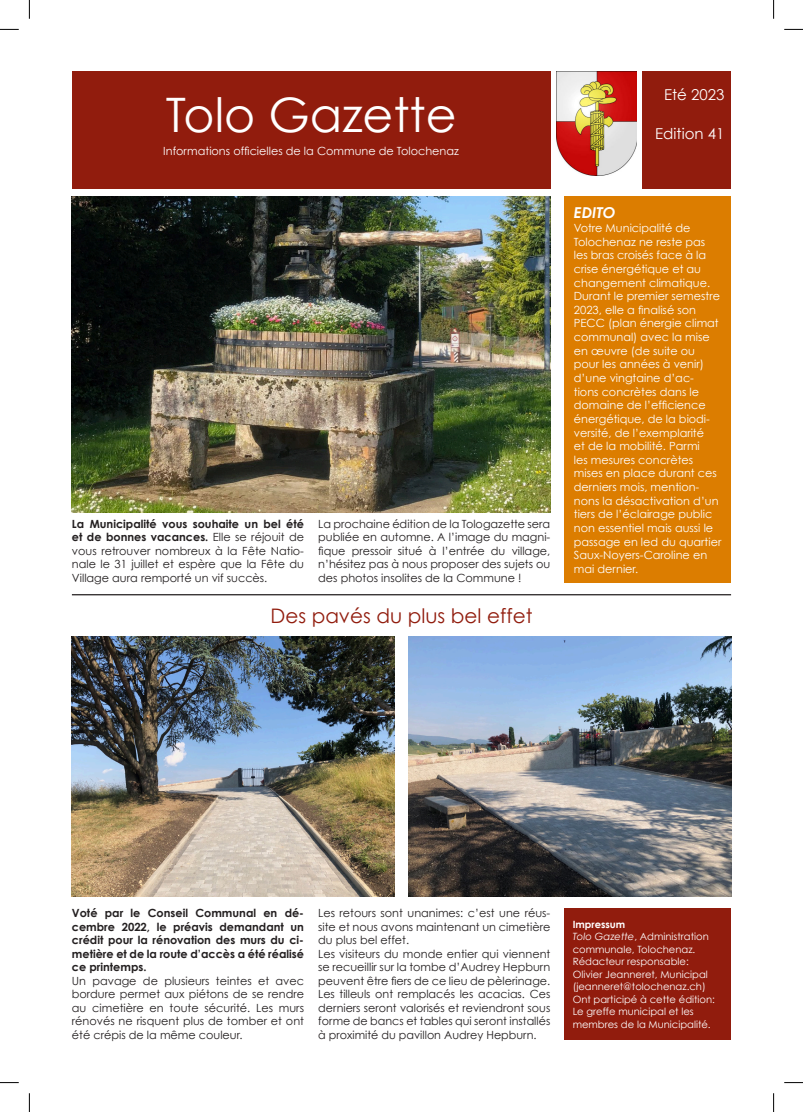
<style>
.page{position:relative;width:803px;height:1112px;background:#fff}
.page>*{position:absolute;margin:0;border:0;box-sizing:border-box;transform-origin:0 0}
.t1{font:47.5px "Century Gothic";color:#fff}
.t2{font:20px "Century Gothic";color:#911c0d}
.t3{font:15px "Century Gothic";color:#fff}
.t4{font:italic 700 15px "Century Gothic";color:#fff}
.t5{font:11.25px/13.5px "Century Gothic";color:#231f20;text-align:justify}
.t6{font:11.25px/13.6px "Century Gothic";color:#fff}
.t7{font:700 11.25px/13.5px "Century Gothic";color:#231f20;text-align:justify}
.t8{font:10px/12.5px "Century Gothic";color:#fff}
.t9{font:700 10px "Century Gothic";color:#fff}
.s1{font-weight:700}
.s2{font-style:italic}
</style>
<div class="page">
<img style="left:72px;top:196px;width:478px;height:316px">
<div style="left:72px;top:72px;width:478px;height:117px;background:#911c0d"></div>
<div style="left:642px;top:72px;width:89px;height:117px;background:#911c0d"></div>
<img style="left:556px;top:72px;width:81px;height:103px">
<div style="left:564px;top:196px;width:167px;height:386px;background:#dc7d00"></div>
<div style="left:564px;top:908px;width:167px;height:131px;background:#911c0d"></div>
<hr style="left:72px;top:594px;width:659px;height:1px;background:#231f20">
<img style="left:409px;top:636px;width:322px;height:260px">
<img style="left:72px;top:636px;width:322px;height:260px">
<svg style="left:0;top:29px;width:19px;height:1px"></svg>
<svg style="left:784px;top:29px;width:19px;height:1px"></svg>
<svg style="left:0;top:1082px;width:19px;height:1px"></svg>
<svg style="left:784px;top:1082px;width:19px;height:1px"></svg>
<svg style="left:29px;top:0;width:1px;height:19px"></svg>
<svg style="left:29px;top:1093px;width:1px;height:18px"></svg>
<svg style="left:773px;top:0;width:1px;height:19px"></svg>
<svg style="left:773px;top:1093px;width:1px;height:18px"></svg>
<p class="t1" style="left:166px;top:86px;width:292px">Tolo Gazette</p>
<p class="t6" style="left:163px;top:144px;width:297px">Informations officielles de la Commune de Tolochenaz</p>
<p class="t5" style="left:72px;top:516px;width:234px"><span class="s1">La Municipalité vous souhaite un bel été et de bonnes vacances.</span> Elle se réjouit de vous retrouver nombreux à la Fête Natio&shy;nale le 31 juillet et espère que la Fête du Village aura remporté un vif succès.</p>
<p class="t5" style="left:318px;top:516px;width:234px">La prochaine édition de la Tologazette sera publiée en automne. A l’image du magni&shy;fique pressoir situé à l’entrée du village, n’hésitez pas à nous proposer des sujets ou des photos insolites de la Commune !</p>
<p class="t2" style="left:270px;top:603px;width:263px">Des pavés du plus bel effet</p>
<p class="t3" style="left:664px;top:85px;width:62px">Eté 2023</p>
<p class="t3" style="left:655px;top:125px;width:71px">Edition 41</p>
<p class="t4" style="left:574px;top:203px;width:43px">EDITO</p>
<p class="t6" style="left:574px;top:221px;width:138px">Votre Municipalité de<br>Tolochenaz ne reste pas les bras croisés face à la crise énergétique et au changement climatique.</p>
<p class="t6" style="left:574px;top:289px;width:149px">Durant le premier semestre<br>2023, elle a finalisé son<br>PECC (plan énergie climat communal) avec la mise en œuvre (de suite ou pour les années à venir) d’une vingtaine d’ac&shy;tions concrètes dans le domaine de l’efficience énergétique, de la biodi&shy;versité, de l’exemplarité<br>et de la mobilité. Parmi<br>les mesures concrètes mises en place durant ces derniers mois, mention&shy;nons la désactivation d’un tiers de l’éclairage public non essentiel mais aussi le passage en led du quartier<br>Saux-Noyers-Caroline en mai dernier.</p>
<p class="t7" style="left:72px;top:905px;width:234px">Voté par le Conseil Communal en dé&shy;cembre 2022, le préavis demandant un crédit pour la rénovation des murs du ci&shy;metière et de la route d’accès a été réalisé ce printemps.</p>
<p class="t5" style="left:72px;top:973px;width:234px">Un pavage de plusieurs teintes et avec bordure permet aux piétons de se rendre au cimetière en toute sécurité. Les murs rénovés ne risquent plus de tomber et ont été crépis de la même couleur.</p>
<p class="t5" style="left:318px;top:906px;width:234px">Les retours sont unanimes: c’est une réus&shy;site et nous avons maintenant un cimetière du plus bel effet.</p>
<p class="t5" style="left:318px;top:946px;width:234px">Les visiteurs du monde entier qui viennent se recueillir sur la tombe d’Audrey Hepburn peuvent être fiers de ce lieu de pèlerinage.</p>
<p class="t5" style="left:318px;top:987px;width:234px">Les tilleuls ont remplacés les acacias. Ces derniers seront valorisés et reviendront sous forme de bancs et tables qui seront installés à proximité du pavillon Audrey Hepburn.</p>
<p class="t9" style="left:573px;top:917px;width:54px">Impressum</p>
<p class="t8" style="left:573px;top:929px;width:138px"><span class="s2">Tolo Gazette</span>, Administration</p>
<p class="t8" style="left:573px;top:942px;width:124px">communale, Tolochenaz.</p>
<p class="t8" style="left:573px;top:954px;width:118px">Rédacteur responsable:</p>
<p class="t8" style="left:573px;top:967px;width:137px">Olivier Jeanneret, Municipal</p>
<p class="t8" style="left:573px;top:979px;width:135px">(jeanneret@tolochenaz.ch)</p>
<p class="t8" style="left:573px;top:992px;width:144px">Ont participé à cette édition:</p>
<p class="t8" style="left:573px;top:1004px;width:140px">Le greffe municipal et les membres de la Municipalité.</p>
</div>
